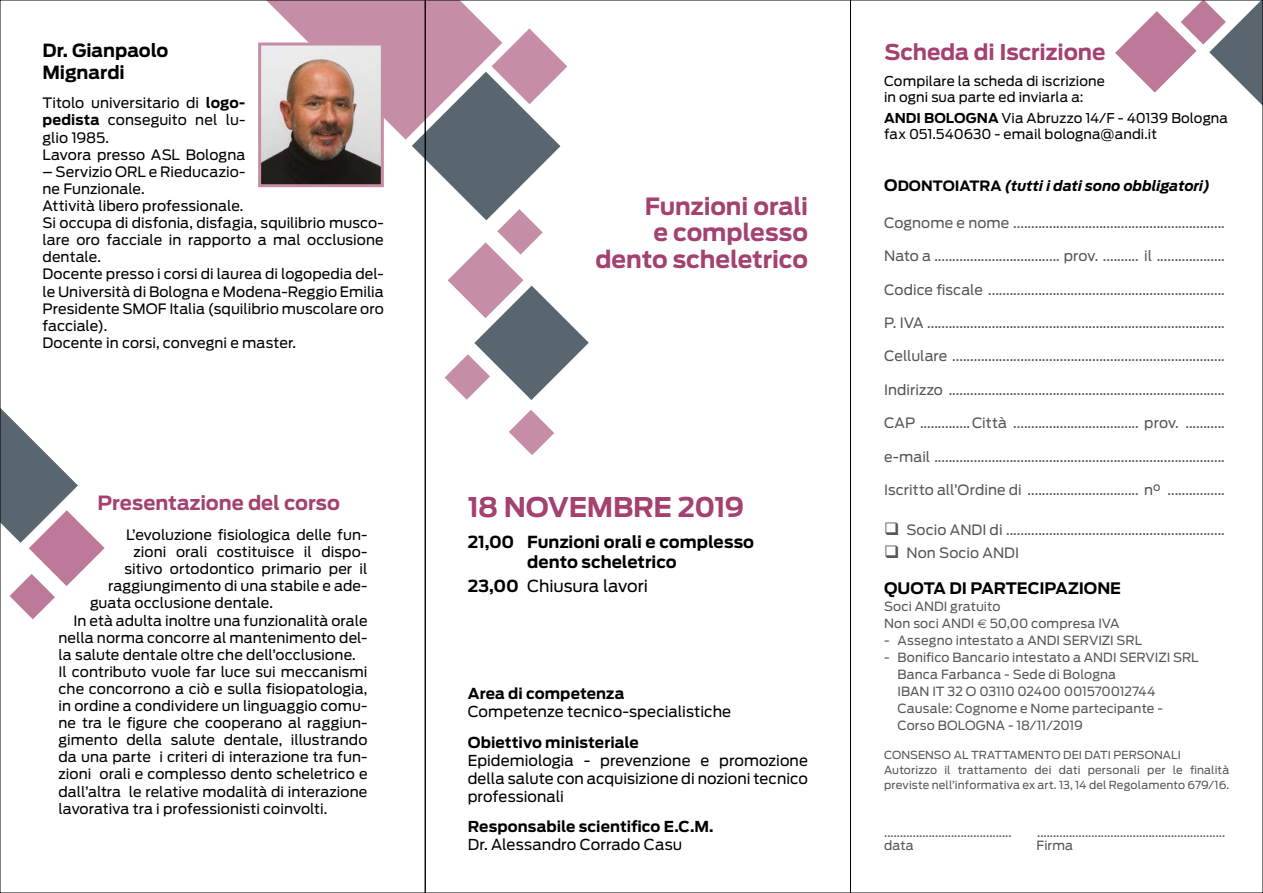
<style>
.page{position:relative;width:1263px;height:893px;background:#fff}
.page>*{position:absolute;margin:0;border:0;box-sizing:border-box;transform-origin:0 0}
.t1{font:700 27px "Antenna";letter-spacing:-.02em;color:#a44171}
.t2{font:700 23.7px/26.7px "Antenna";letter-spacing:-.005em;color:#a44171;text-align:right}
.t3{font:700 21.6px "Antenna";letter-spacing:-.005em;color:#a44171}
.t4{font:700 19.5px "Antenna";color:#a44171}
.t5{font:700 18px/21.6px "Antenna";letter-spacing:-.005em;color:#000}
.t6{font:700 16.5px/19.5px "Antenna";color:#000}
.t7{font:16.5px "Antenna";letter-spacing:-.005em;color:#000}
.t8{font:700 15.75px "Antenna";letter-spacing:-.005em;color:#000}
.t9{font:15px/18px "Antenna";color:#000;text-align:justify}
.t10{font:700 15px "Antenna";letter-spacing:.005em;color:#000}
.t11{font:14.25px/17.1px "Antenna";letter-spacing:.005em;color:#000}
.t12{font:14.1px "Antenna";letter-spacing:.005em;color:#575756}
.t13{font:italic 700 14.1px "Antenna";color:#000}
.t14{font:13.5px/16.2px "Antenna";letter-spacing:.005em;color:#000}
.t15{font:12.6px/17.1px "Antenna";letter-spacing:.005em;color:#575756}
.t16{font:10.95px/15.1px "Antenna";letter-spacing:.01em;color:#575756}
.s1{font-weight:700}
.s2{font-style:normal;font-size:15.75px}
.s3{font-style:normal}
.s4{font-family:"Euro Sans"}
</style>
<div class="page">
<svg style="left:266px;top:2px;width:323px;height:398px"></svg>
<svg style="left:2px;top:409px;width:103px;height:210px"></svg>
<svg style="left:1115px;top:2px;width:146px;height:102px"></svg>
<svg style="left:509px;top:410px;width:45px;height:45px"></svg>
<img style="left:262px;top:47px;width:118px;height:136px">
<div style="left:258px;top:43px;width:126px;height:144px;border:3px solid #c58da6"></div>
<p class="t5" style="left:43px;top:40px;width:127px">Dr. Gianpaolo<br>Mignardi</p>
<p class="t11" style="left:43px;top:95px;width:204px">Titolo universitario di <span class="s1">logo&shy;pedista</span> conseguito nel lu&shy;glio 1985.<br>Lavora presso ASL Bologna</p>
<p class="t11" style="left:43px;top:163px;width:343px">– Servizio ORL e Rieducazio-<br>ne Funzionale.<br>Attività libero professionale.<br>Si occupa di disfonia, disfagia, squilibrio musco&shy;lare oro facciale in rapporto a mal occlusione dentale.<br>Docente presso i corsi di laurea di logopedia del&shy;le Università di Bologna e Modena-Reggio Emilia Presidente SMOF Italia (squilibrio muscolare oro facciale).<br>Docente in corsi, convegni e master.</p>
<h3 class="t4" style="left:98px;top:491px;width:244px">Presentazione del corso</h3>
<p class="t11" style="left:126px;top:526px;width:243px">L’evoluzione fisiologica delle fun-</p>
<p class="t11" style="left:134px;top:543px;width:235px">zioni orali costituisce il dispo-</p>
<p class="t11" style="left:125px;top:560px;width:244px">sitivo ortodontico primario per il</p>
<p class="t11" style="left:108px;top:578px;width:261px">raggiungimento di una stabile e ade-</p>
<p class="t11" style="left:90px;top:595px;width:185px">guata occlusione dentale.</p>
<p class="t11" style="left:74px;top:612px;width:295px">In età adulta inoltre una funzionalità orale</p>
<p class="t11" style="left:59px;top:629px;width:310px">nella norma concorre al mantenimento del-</p>
<p class="t11" style="left:59px;top:646px;width:299px">la salute dentale oltre che dell’occlusione.</p>
<p class="t11" style="left:59px;top:663px;width:310px">Il contributo vuole far luce sui meccanismi</p>
<p class="t11" style="left:59px;top:680px;width:311px">che concorrono a ciò e sulla fisiopatologia,</p>
<p class="t11" style="left:59px;top:697px;width:310px">in ordine a condividere un linguaggio comu-</p>
<p class="t11" style="left:59px;top:714px;width:310px">ne tra le figure che cooperano al raggiun-</p>
<p class="t11" style="left:59px;top:731px;width:311px">gimento della salute dentale, illustrando</p>
<p class="t11" style="left:59px;top:749px;width:310px">da una parte i criteri di interazione tra fun-</p>
<p class="t11" style="left:59px;top:766px;width:310px">zioni orali e complesso dento scheletrico e</p>
<p class="t11" style="left:59px;top:783px;width:310px">dall’altra le relative modalità di interazione</p>
<p class="t11" style="left:59px;top:800px;width:270px">lavorativa tra i professionisti coinvolti.</p>
<h2 class="t2" style="left:595px;top:193px;width:214px">Funzioni orali<br>e complesso dento scheletrico</h2>
<h1 class="t1" style="left:468px;top:491px;width:278px">18 NOVEMBRE 2019</h1>
<p class="t6" style="left:527px;top:533px;width:228px;text-indent:-60px">21,00 Funzioni orali e complesso dento scheletrico</p>
<p class="t7" style="left:468px;top:576px;width:182px"><span class="s1">23,00</span> Chiusura lavori</p>
<p class="t10" style="left:468px;top:684px;width:158px">Area di competenza</p>
<p class="t9" style="left:468px;top:702px;width:265px">Competenze tecnico-specialistiche</p>
<p class="t10" style="left:468px;top:733px;width:173px">Obiettivo ministeriale</p>
<p class="t9" style="left:468px;top:751px;width:342px">Epidemiologia - prevenzione e promozione della salute con acquisizione di nozioni tecnico professionali</p>
<p class="t10" style="left:468px;top:818px;width:247px">Responsabile scientifico E.C.M.</p>
<p class="t9" style="left:468px;top:836px;width:216px">Dr. Alessandro Corrado Casu</p>
<h3 class="t3" style="left:884px;top:39px;width:223px">Scheda di Iscrizione</h3>
<p class="t14" style="left:884px;top:73px;width:222px">Compilare la scheda di iscrizione in ogni sua parte ed inviarla a:</p>
<p class="t14" style="left:884px;top:110px;width:345px"><span class="s1">ANDI BOLOGNA</span> Via Abruzzo 14/F - 40139 Bologna fax 051.540630 - email bologna@andi.it</p>
<p class="t13" style="left:884px;top:178px;width:327px"><span class="s2">O</span><span class="s3">DONTOIATRA</span> (tutti i dati sono obbligatori)</p>
<p class="t12" style="left:884px;top:214px;width:342px">Cognome e nome ...........................................................</p>
<p class="t12" style="left:884px;top:248px;width:342px">Nato a ................................... prov. .......... il ...................</p>
<p class="t12" style="left:884px;top:281px;width:342px">Codice fiscale ..................................................................</p>
<p class="t12" style="left:884px;top:314px;width:342px">P. IVA ...................................................................................</p>
<p class="t12" style="left:884px;top:348px;width:342px">Cellulare ............................................................................</p>
<p class="t12" style="left:884px;top:381px;width:342px">Indirizzo .............................................................................</p>
<p class="t12" style="left:884px;top:415px;width:342px">CAP ..............Città ................................... prov. ...........</p>
<p class="t12" style="left:884px;top:448px;width:342px">e-mail .................................................................................</p>
<p class="t12" style="left:884px;top:482px;width:342px">Iscritto all’Ordine di ............................... n° ................</p>
<p class="t12" style="left:884px;top:521px;width:342px">❑ Socio ANDI di .............................................................</p>
<p class="t12" style="left:884px;top:544px;width:136px">❑ Non Socio ANDI</p>
<p class="t8" style="left:884px;top:579px;width:238px">QUOTA DI PARTECIPAZIONE</p>
<p class="t15" style="left:884px;top:598px;width:237px">Soci ANDI gratuito<br>Non soci ANDI <span class="s4">€</span> 50,00 compresa IVA</p>
<p class="t15" style="left:884px;top:632px;width:260px">- Assegno intestato a ANDI SERVIZI SRL</p>
<p class="t15" style="left:897px;top:649px;width:303px;text-indent:-13px">- Bonifico Bancario intestato a ANDI SERVIZI SRL Banca Farbanca - Sede di Bologna<br>IBAN IT 32 O 03110 02400 001570012744<br>Causale: Cognome e Nome partecipante - Corso BOLOGNA - 18/11/2019</p>
<p class="t16" style="left:884px;top:747px;width:347px">CONSENSO AL TRATTAMENTO DEI DATI PERSONALI<br>Autorizzo il trattamento dei dati personali per le finalità previste nell’informativa ex art. 13, 14 del Regolamento 679/16.</p>
<p class="t15" style="left:884px;top:823px;width:129px">........................................</p>
<p class="t15" style="left:1037px;top:823px;width:190px">...........................................................</p>
<p class="t15" style="left:884px;top:837px;width:31px">data</p>
<p class="t15" style="left:1036px;top:837px;width:38px">Firma</p>
</div>
